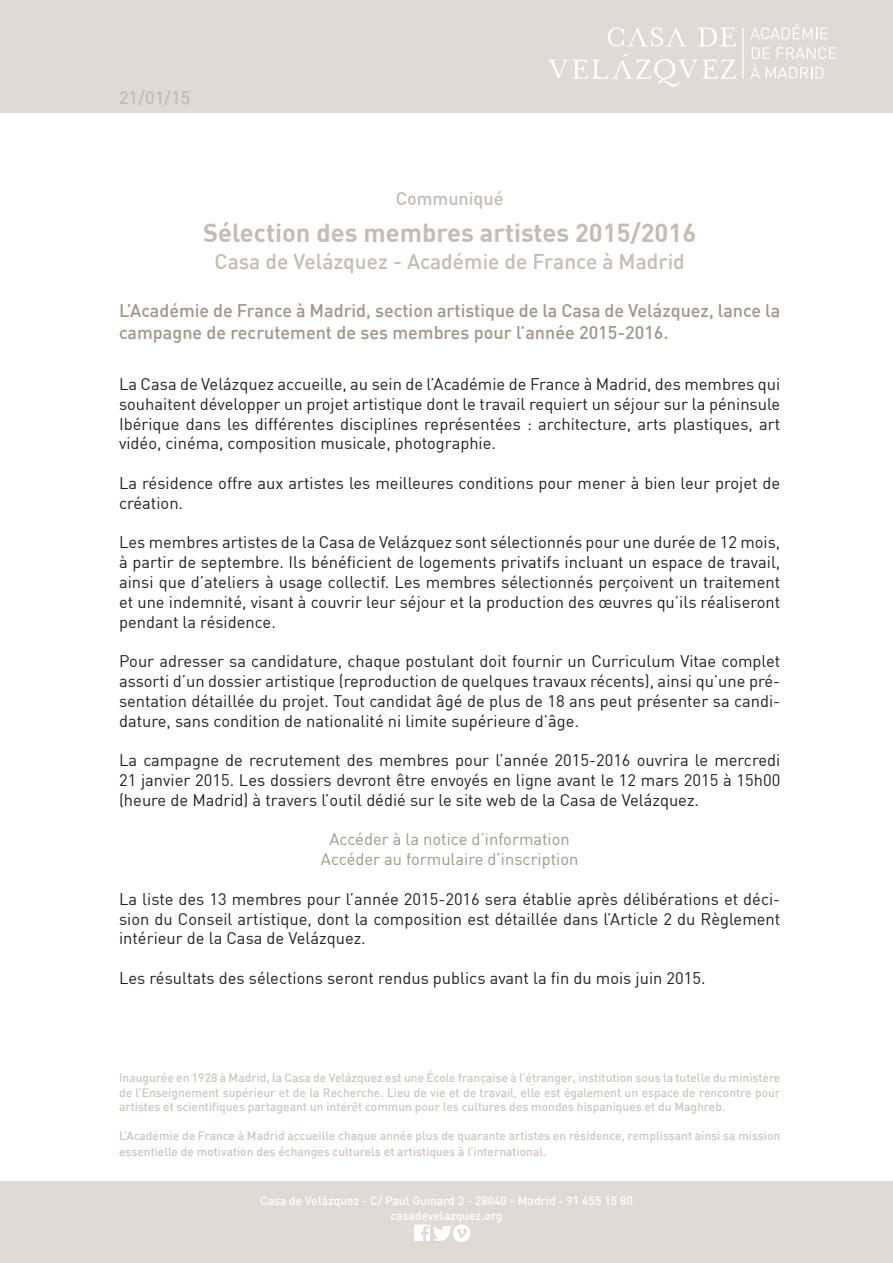
<style>
.page{position:relative;width:893px;height:1263px;background:#fff}
.page>*{position:absolute;margin:0;border:0;box-sizing:border-box;transform-origin:0 0}
.t1{font:700 25.5px "DIN";color:#c5bcb4}
.t2{font:500 21px "DIN";color:#c5bcb4}
.t3{font:500 18px/21.6px "DIN";color:#a19689}
.t4{font:500 18px "DIN";color:#c5bcb4}
.t5{font:16.5px/19.8px "DIN";color:#231f20;text-align:justify}
.t6{font:16.5px "DIN";color:#a19689}
.t7{font:500 12px/14.4px "DIN";color:#cdc6be;text-align:justify}
.t8{font:500 12px "DIN";color:#fff}
</style>
<div class="page">
<div style="left:0;top:0;width:893px;height:113px;background:#dfdad6"></div>
<svg style="left:698px;top:27px;width:38px;height:19px"></svg>
<svg style="left:608px;top:27px;width:79px;height:20px"></svg>
<svg style="left:750px;top:24px;width:78px;height:15px"></svg>
<svg style="left:750px;top:47px;width:86px;height:32px"></svg>
<hr style="left:742px;top:27px;width:2px;height:52px;background:#fff">
<svg style="left:548px;top:53px;width:188px;height:34px"></svg>
<div style="left:0;top:1181px;width:893px;height:82px;background:#dfdad6"></div>
<img style="left:414px;top:1224px;width:56px;height:18px">
<p class="t4" style="left:119px;top:86px;width:73px">21/01/15</p>
<p class="t4" style="left:396px;top:186px;width:109px">Communiqué</p>
<p class="t1" style="left:203px;top:216px;width:494px">Sélection des membres artistes 2015/2016</p>
<p class="t2" style="left:215px;top:248px;width:472px">Casa de Velázquez - Académie de France à Madrid</p>
<p class="t3" style="left:119px;top:299px;width:663px">L’Académie de France à Madrid, section artistique de la Casa de Velázquez, lance la campagne de recrutement de ses membres pour l’année 2015-2016.</p>
<p class="t5" style="left:119px;top:374px;width:663px">La Casa de Velázquez accueille, au sein de l’Académie de France à Madrid, des membres qui souhaitent développer un projet artistique dont le travail requiert un séjour sur la péninsule Ibérique dans les différentes disciplines représentées : architecture, arts plastiques, art vidéo, cinéma, composition musicale, photographie.</p>
<p class="t5" style="left:119px;top:473px;width:663px">La résidence offre aux artistes les meilleures conditions pour mener à bien leur projet de création.</p>
<p class="t5" style="left:119px;top:532px;width:663px">Les membres artistes de la Casa de Velázquez sont sélectionnés pour une durée de 12 mois, à partir de septembre. Ils bénéficient de logements privatifs incluant un espace de travail, ainsi que d’ateliers à usage collectif. Les membres sélectionnés perçoivent un traitement et une indemnité, visant à couvrir leur séjour et la production des œuvres qu’ils réaliseront pendant la résidence.</p>
<p class="t5" style="left:119px;top:651px;width:663px">Pour adresser sa candidature, chaque postulant doit fournir un Curriculum Vitae complet assorti d’un dossier artistique (reproduction de quelques travaux récents), ainsi qu’une pré&shy;sentation détaillée du projet. Tout candidat âgé de plus de 18 ans peut présenter sa candi&shy;dature, sans condition de nationalité ni limite supérieure d’âge.</p>
<p class="t5" style="left:119px;top:750px;width:663px">La campagne de recrutement des membres pour l’année 2015-2016 ouvrira le mercredi 21 janvier 2015. Les dossiers devront être envoyés en ligne avant le 12 mars 2015 à 15h00 (heure de Madrid) à travers l’outil dédié sur le site web de la Casa de Velázquez.</p>
<p class="t6" style="left:329px;top:829px;width:242px">Accéder à la notice d’information</p>
<p class="t6" style="left:321px;top:849px;width:259px">Accéder au formulaire d’inscription</p>
<p class="t5" style="left:119px;top:889px;width:663px">La liste des 13 membres pour l’année 2015-2016 sera établie après délibérations et déci&shy;sion du Conseil artistique, dont la composition est détaillée dans l’Article 2 du Règlement intérieur de la Casa de Velázquez.</p>
<p class="t5" style="left:119px;top:968px;width:588px">Les résultats des sélections seront rendus publics avant la fin du mois juin 2015.</p>
<p class="t7" style="left:119px;top:1070px;width:663px">Inaugurée en 1928 à Madrid, la Casa de Velázquez est une École française à l’étranger, institution sous la tutelle du ministère de l’Enseignement supérieur et de la Recherche. Lieu de vie et de travail, elle est également un espace de rencontre pour artistes et scientifiques partageant un intérêt commun pour les cultures des mondes hispaniques et du Maghreb.</p>
<p class="t7" style="left:119px;top:1127px;width:663px;line-height:16.2px">L’Académie de France à Madrid accueille chaque année plus de quarante artistes en résidence, remplissant ainsi sa mission essentielle de motivation des échanges culturels et artistiques à l’international.</p>
<p class="t8" style="left:260px;top:1193px;width:374px">Casa de Velázquez - C/ Paul Guinard 3 - 28040 - Madrid - 91 455 15 80</p>
<p class="t8" style="left:390px;top:1208px;width:113px">casadevelazquez.org</p>
</div>
